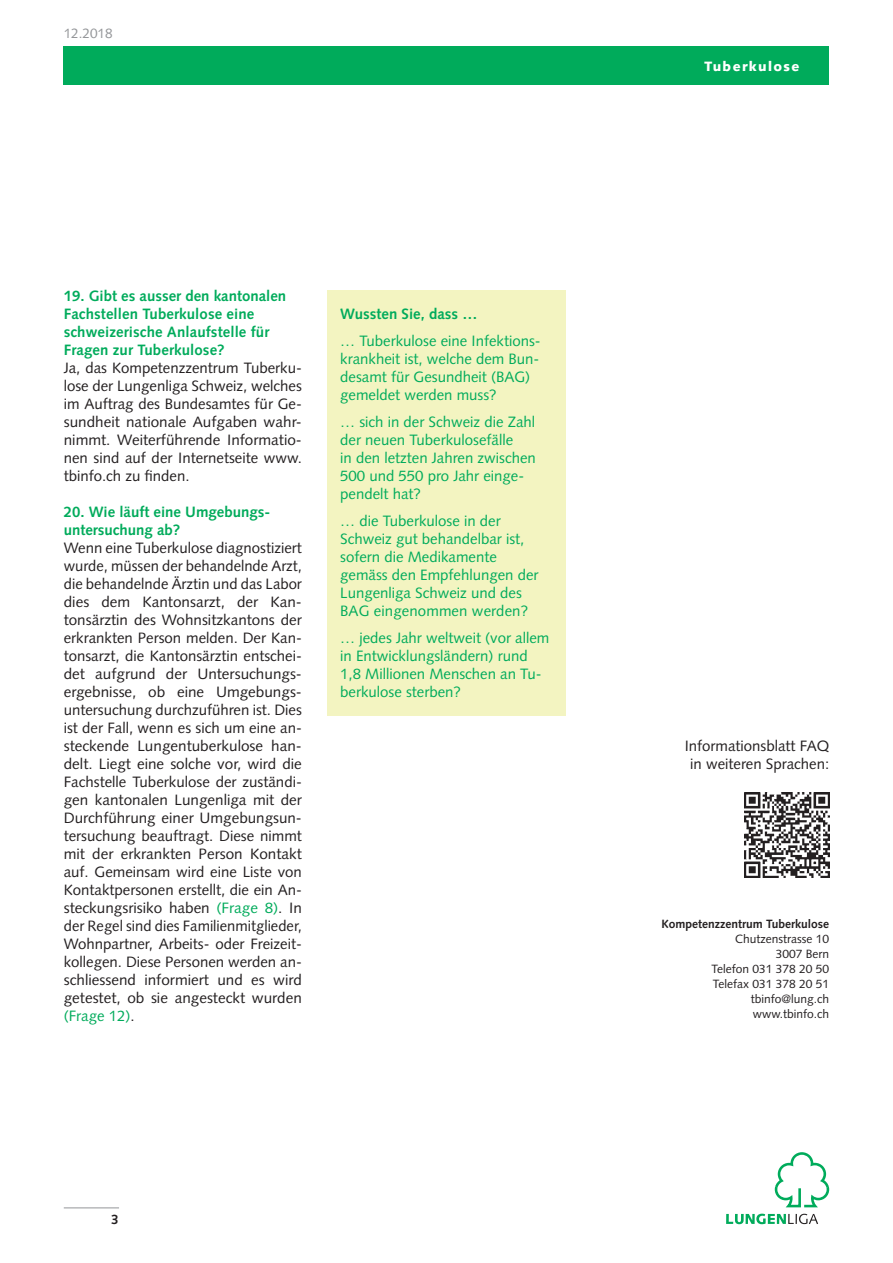
<style>
.page{position:relative;width:893px;height:1263px;background:#fff}
.page>*{position:absolute;margin:0;border:0;box-sizing:border-box;transform-origin:0 0}
.t1{font:15px/18px "Syntax LT Std";color:#231f20;text-align:justify}
.t2{font:15px/18px "Syntax LT Std";color:#00ab5b}
.t3{font:700 15px/18px "Syntax LT Std";letter-spacing:.005em;color:#00ab5b}
.t4{font:900 13.5px "Syntax LT Std";letter-spacing:.1em;color:#fff}
.t5{font:13.5px "Syntax LT Pro";color:#939598}
.t6{font:700 13.5px "Syntax LT Std";color:#231f20}
.t7{font:12px/15px "Syntax LT Std";color:#231f20;text-align:right}
.t8{font:700 12px "Syntax LT Std";color:#231f20}
.s1{color:#00ab5b}
</style>
<div class="page">
<div style="left:327px;top:290px;width:239px;height:425px;background:#f3f4c1"></div>
<hr style="left:64px;top:1207px;width:55px;height:1px;background:#939598">
<img style="left:745px;top:793px;width:84px;height:84px">
<svg style="left:726px;top:1214px;width:92px;height:10px"></svg>
<svg style="left:775px;top:1152px;width:54px;height:55px"></svg>
<div style="left:64px;top:47px;width:765px;height:38px;background:#00ab5b"></div>
<p class="t5" style="left:64px;top:26px;width:50px">12.2018</p>
<p class="t3" style="left:64px;top:287px;width:224px">19. Gibt es ausser den kantonalen<br>Fachstellen Tuberkulose eine schweizerische Anlaufstelle für<br>Fragen zur Tuberkulose?</p>
<p class="t1" style="left:64px;top:359px;width:240px">Ja, das Kompetenzzentrum Tuberku&shy;lose der Lungenliga Schweiz, welches im Auftrag des Bundesamtes für Ge&shy;sundheit nationale Aufgaben wahr&shy;nimmt. Weiterführende Informatio&shy;nen sind auf der Internetseite www. tbinfo.ch zu finden.</p>
<p class="t3" style="left:64px;top:503px;width:208px">20. Wie läuft eine Umgebungs&shy;untersuchung ab?</p>
<p class="t1" style="left:64px;top:539px;width:240px;text-align:left">Wenn eine Tuberkulose diagnostiziert wurde, müssen der behandelnde Arzt, die behandelnde Ärztin und das Labor dies dem Kantonsarzt, der Kan&shy;tonsärztin des Wohnsitzkantons der erkrankten Person melden. Der Kan&shy;tonsarzt, die Kantonsärztin entschei&shy;det aufgrund der Untersuchungs&shy;ergebnisse, ob eine Umgebungs&shy;untersuchung durchzuführen ist. Dies ist der Fall, wenn es sich um eine an&shy;steckende Lungentuberkulose han&shy;delt. Liegt eine solche vor, wird die Fachstelle Tuberkulose der zuständi&shy;gen kantonalen Lungenliga mit der Durchführung einer Umgebungsun&shy;tersuchung beauftragt. Diese nimmt mit der erkrankten Person Kontakt auf. Gemeinsam wird eine Liste von Kontaktpersonen erstellt, die ein An&shy;steckungsrisiko haben <span class="s1">(Frage 8)</span>. In der Regel sind dies Familienmitglieder, Wohnpartner, Arbeits- oder Freizeit&shy;kollegen. Diese Personen werden an&shy;schliessend informiert und es wird getestet, ob sie angesteckt wurden <span class="s1">(Frage 12)</span>.</p>
<p class="t3" style="left:340px;top:305px;width:139px">Wussten Sie, dass …</p>
<p class="t2" style="left:340px;top:332px;width:202px">… Tuberkulose eine Infektions&shy;krankheit ist, welche dem Bun&shy;desamt für Gesundheit (BAG) gemeldet werden muss?</p>
<p class="t2" style="left:340px;top:413px;width:197px">… sich in der Schweiz die Zahl der neuen Tuberkulosefälle<br>in den letzten Jahren zwischen<br>500 und 550 pro Jahr einge&shy;pendelt hat?</p>
<p class="t2" style="left:340px;top:512px;width:200px">… die Tuberkulose in der<br>Schweiz gut behandelbar ist, sofern die Medikamente gemäss den Empfehlungen der<br>Lungenliga Schweiz und des<br>BAG eingenommen werden?</p>
<p class="t2" style="left:340px;top:629px;width:211px">… jedes Jahr weltweit (vor allem in Entwicklungsländern) rund<br>1,8 Millionen Menschen an Tu&shy;berkulose sterben?</p>
<p class="t6" style="left:111px;top:1212px;width:9px">3</p>
<p class="t4" style="left:704px;top:58px;width:97px">Tuberkulose</p>
<p class="t1" style="left:685px;top:737px;width:146px;text-align:center">Informationsblatt FAQ in weiteren Sprachen:</p>
<p class="t8" style="left:662px;top:917px;width:169px">Kompetenzzentrum Tuberkulose</p>
<p class="t7" style="left:711px;top:931px;width:119px">Chutzenstrasse 10<br>3007 Bern<br>Telefon 031 378 20 50<br>Telefax 031 378 20 51 tbinfo@lung.ch www.tbinfo.ch</p>
</div>
